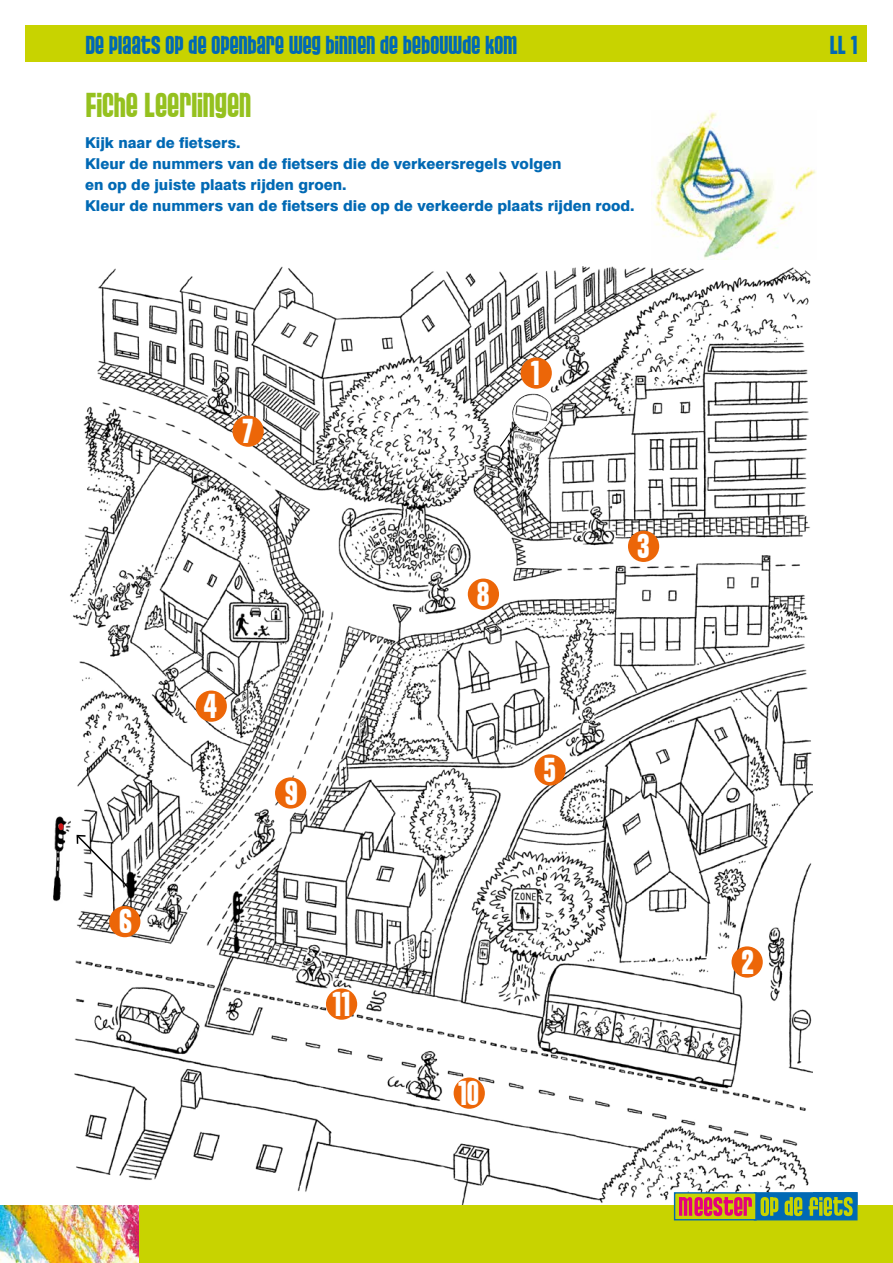
<style>
.page{position:relative;width:893px;height:1263px;background:#fff}
.page>*{position:absolute;margin:0;border:0;box-sizing:border-box;transform-origin:0 0}
.t1{font:36px "Pussycat Snickers";color:#95c11f}
.t2{font:36px "Pussycat Snickers";color:#fff}
.t3{font:27px "Pussycat Snickers";color:#0069b4}
.t4{font:800 15px/21px "Swiss 721 BT";color:#0069b4}
</style>
<div class="page">
<div style="left:26px;top:26px;width:841px;height:36px;background:#c8d300"></div>
<img style="left:0;top:1205px;width:10px;height:58px">
<img style="left:70px;top:266px;width:742px;height:939px">
<img style="left:653px;top:112px;width:163px;height:148px">
<svg style="left:10px;top:1205px;width:883px;height:58px;background:#cbce12"></svg>
<div style="left:754px;top:1192px;width:103px;height:28px;background:#0069b4;border:1px solid #0069b4"></div>
<div style="left:674px;top:1192px;width:83px;height:28px;background:#c8d300;border:1px solid #0069b4"></div>
<svg style="left:761px;top:1197px;width:92px;height:19px"></svg>
<svg style="left:679px;top:1197px;width:73px;height:19px"></svg>
<div style="left:521px;top:357px;width:31px;height:32px;background:#ec6608;border-radius:50%"></div>
<div style="left:731px;top:946px;width:32px;height:32px;background:#ec6608;border-radius:50%"></div>
<div style="left:628px;top:531px;width:31px;height:31px;background:#ec6608;border-radius:50%"></div>
<div style="left:196px;top:690px;width:31px;height:32px;background:#ec6608;border-radius:50%"></div>
<div style="left:534px;top:754px;width:32px;height:31px;background:#ec6608;border-radius:50%"></div>
<div style="left:109px;top:906px;width:31px;height:31px;background:#ec6608;border-radius:50%"></div>
<div style="left:232px;top:415px;width:32px;height:32px;background:#ec6608;border-radius:50%"></div>
<div style="left:468px;top:578px;width:31px;height:32px;background:#ec6608;border-radius:50%"></div>
<div style="left:275px;top:777px;width:31px;height:32px;background:#ec6608;border-radius:50%"></div>
<div style="left:454px;top:1077px;width:31px;height:32px;background:#ec6608;border-radius:50%"></div>
<div style="left:326px;top:988px;width:31px;height:32px;background:#ec6608;border-radius:50%"></div>
<img style="left:511px;top:393px;width:42px;height:62px">
<svg style="left:499px;top:423px;width:19px;height:25px"></svg>
<img style="left:53px;top:815px;width:18px;height:89px">
<svg style="left:75px;top:833px;width:58px;height:59px"></svg>
<div style="left:58px;top:823px;width:6px;height:7px;background:#cd171a;border-radius:50%"></div>
<h2 class="t3" style="left:85px;top:30px;width:433px">DE PLAATS OP DE OPENBARE WEG BINNEN DE BEBOUWDE KOM</h2>
<h2 class="t3" style="left:829px;top:30px;width:29px">LL 1</h2>
<h1 class="t1" style="left:85px;top:85px;width:167px">FICHE LEERLINGEN</h1>
<p class="t4" style="left:85px;top:132px;width:551px">Kijk naar de fietsers.<br>Kleur de nummers van de fietsers die de verkeersregels volgen<br>en op de juiste plaats rijden groen.<br>Kleur de nummers van de fietsers die op de verkeerde plaats rijden rood.</p>
<h1 class="t2" style="left:241px;top:411px;width:13px">7</h1>
<h1 class="t2" style="left:118px;top:901px;width:14px">6</h1>
<h1 class="t2" style="left:203px;top:686px;width:15px">4</h1>
<h1 class="t2" style="left:284px;top:773px;width:14px">9</h1>
<h1 class="t2" style="left:332px;top:984px;width:19px">11</h1>
<h1 class="t2" style="left:530px;top:353px;width:10px">1</h1>
<h1 class="t2" style="left:476px;top:574px;width:14px">8</h1>
<h1 class="t2" style="left:543px;top:750px;width:14px">5</h1>
<h1 class="t2" style="left:636px;top:526px;width:14px">3</h1>
<h1 class="t2" style="left:457px;top:1073px;width:23px">10</h1>
<h1 class="t2" style="left:741px;top:942px;width:14px">2</h1>
</div>
